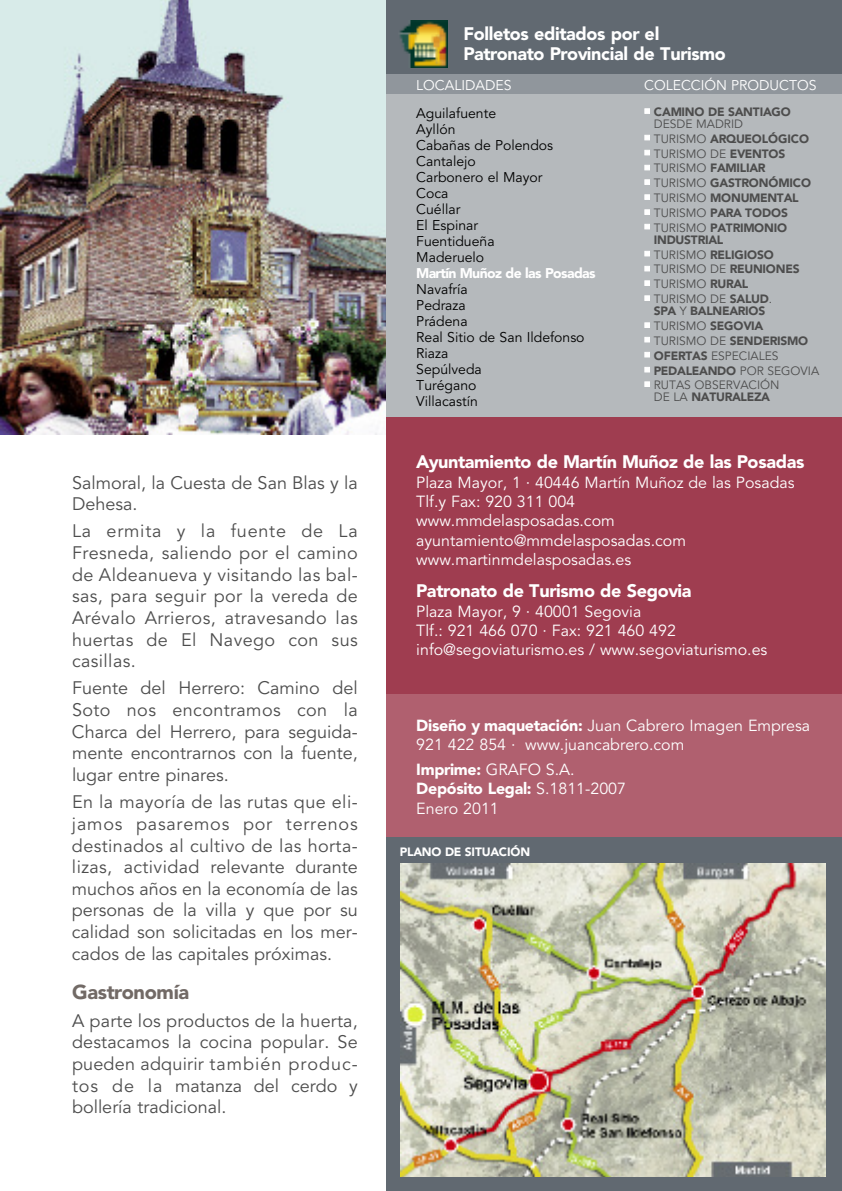
<style>
.page{position:relative;width:842px;height:1191px;background:#fff}
.page>*{position:absolute;margin:0;border:0;box-sizing:border-box;transform-origin:0 0}
.t1{font:900 20px "Avenir";letter-spacing:-.015em;color:#726a66}
.t2{font:18px/21.6px "Avenir";color:#4d4d4d;text-align:justify}
.t3{font:900 18px/20px "Avenir";letter-spacing:-.02em;color:#fff}
.t4{font:16px/19.2px "Avenir";color:#fff}
.t5{font:14px/16px "Avenir";color:#000}
.t6{font:14px "Avenir";color:#fff}
.t7{font:900 14px "Avenir";letter-spacing:-.04em;color:#fff}
.t8{font:900 12px/12px "Avenir";letter-spacing:-.02em;color:#4d4d4d}
.t9{font:12px/12px "Avenir";color:#4d4d4d;text-align:center}
.t10{font:900 12px "Avenir";letter-spacing:-.015em;color:#fff}
.s1{font-weight:400}
.s2{font-weight:900}
</style>
<div class="page">
<img style="left:0;top:0;width:386px;height:434px">
<div style="left:386px;top:0;width:456px;height:74px;background:#616971"></div>
<div style="left:386px;top:94px;width:456px;height:323px;background:#b5b9bc"></div>
<div style="left:386px;top:417px;width:456px;height:277px;background:#9f3d50"></div>
<div style="left:386px;top:74px;width:228px;height:20px;background:#90969c"></div>
<div style="left:614px;top:74px;width:228px;height:20px;background:#90969c"></div>
<img style="left:399px;top:20px;width:48px;height:47px">
<div style="left:386px;top:694px;width:456px;height:146px;background:#b0606f"></div>
<div style="left:386px;top:837px;width:456px;height:354px;background:#616971"></div>
<img style="left:401px;top:864px;width:424px;height:312px">
<p class="t2" style="left:72px;top:472px;width:287px">Salmoral, la Cuesta de San Blas y la<br>Dehesa.</p>
<p class="t2" style="left:72px;top:521px;width:287px">La ermita y la fuente de La Fresneda, saliendo por el camino de Aldeanueva y visitando las bal&shy;sas, para seguir por la vereda de Arévalo Arrieros, atravesando las huertas de El Navego con sus casillas.</p>
<p class="t2" style="left:72px;top:678px;width:287px">Fuente del Herrero: Camino del Soto nos encontramos con la Charca del Herrero, para seguida&shy;mente encontrarnos con la fuente, lugar entre pinares.</p>
<p class="t2" style="left:72px;top:791px;width:287px">En la mayoría de las rutas que eli&shy;jamos pasaremos por terrenos destinados al cultivo de las horta&shy;lizas, actividad relevante durante muchos años en la economía de las personas de la villa y que por su calidad son solicitadas en los mer&shy;cados de las capitales próximas.</p>
<p class="t1" style="left:72px;top:979px;width:119px">Gastronomía</p>
<p class="t2" style="left:72px;top:1010px;width:287px">A parte los productos de la huerta, destacamos la cocina popular. Se pueden adquirir también produc&shy;tos de la matanza del cerdo y bollería tradicional.</p>
<p class="t3" style="left:463px;top:24px;width:264px">Folletos editados por el<br>Patronato Provincial de Turismo</p>
<p class="t6" style="left:416px;top:77px;width:97px">LOCALIDADES</p>
<p class="t6" style="left:644px;top:77px;width:174px">COLECCIÓN PRODUCTOS</p>
<p class="t5" style="left:416px;top:105px;width:138px">Aguilafuente<br>Ayllón<br>Cabañas de Polendos<br>Cantalejo<br>Carbonero el Mayor<br>Coca<br>Cuéllar<br>El Espinar<br>Fuentidueña<br>Maderuelo</p>
<p class="t7" style="left:416px;top:264px;width:181px">Martín Muñoz de las Posadas</p>
<p class="t5" style="left:416px;top:281px;width:170px">Navafría<br>Pedraza<br>Prádena<br>Real Sitio de San Ildefonso<br>Riaza<br>Sepúlveda<br>Turégano<br>Villacastín</p>
<p class="t8" style="left:654px;top:106px;width:139px;text-indent:-10px"><sup>■</sup> CAMINO DE SANTIAGO<br><span class="s1">DESDE MADRID</span></p>
<p class="t8" style="left:644px;top:132px;width:166px"><sup>■</sup> <span class="s1">TURISMO</span> ARQUEOLÓGICO</p>
<p class="t9" style="left:644px;top:148px;width:143px"><sup>■</sup> TURISMO DE <span class="s2">EVENTOS</span></p>
<p class="t8" style="left:644px;top:162px;width:123px"><sup>■</sup> <span class="s1">TURISMO</span> FAMILIAR</p>
<p class="t8" style="left:644px;top:177px;width:168px"><sup>■</sup> <span class="s1">TURISMO</span> GASTRONÓMICO</p>
<p class="t8" style="left:644px;top:192px;width:156px"><sup>■</sup> <span class="s1">TURISMO</span> MONUMENTAL</p>
<p class="t8" style="left:644px;top:207px;width:145px"><sup>■</sup> <span class="s1">TURISMO</span> PARA TODOS</p>
<p class="t8" style="left:654px;top:221px;width:135px;text-indent:-10px"><sup>■</sup> <span class="s1">TURISMO</span> PATRIMONIO<br>INDUSTRIAL</p>
<p class="t8" style="left:644px;top:248px;width:131px"><sup>■</sup> <span class="s1">TURISMO</span> RELIGIOSO</p>
<p class="t9" style="left:644px;top:264px;width:157px"><sup>■</sup> TURISMO DE <span class="s2">REUNIONES</span></p>
<p class="t9" style="left:644px;top:278px;width:106px"><sup>■</sup> TURISMO <span class="s2">RURAL</span></p>
<p class="t8" style="left:644px;top:293px;width:129px;text-align:center"><sup>■</sup> <span class="s1">TURISMO DE</span> SALUD<span class="s1">.<br></span>SPA <span class="s1">Y</span> BALNEARIOS</p>
<p class="t9" style="left:644px;top:320px;width:121px"><sup>■</sup> TURISMO <span class="s2">SEGOVIA</span></p>
<p class="t8" style="left:644px;top:334px;width:165px"><sup>■</sup> <span class="s1">TURISMO DE</span> SENDERISMO</p>
<p class="t9" style="left:644px;top:350px;width:136px"><sup>■</sup> <span class="s2">OFERTAS</span> ESPECIALES</p>
<p class="t8" style="left:644px;top:364px;width:177px"><sup>■</sup> PEDALEANDO <span class="s1">POR SEGOVIA</span></p>
<p class="t9" style="left:644px;top:379px;width:137px"><sup>■</sup> RUTAS OBSERVACIÓN<br>DE LA <span class="s2">NATURALEZA</span></p>
<p class="t3" style="left:416px;top:451px;width:390px">Ayuntamiento de Martín Muñoz de las Posadas</p>
<p class="t4" style="left:416px;top:473px;width:380px">Plaza Mayor, 1 · 40446 Martín Muñoz de las Posadas<br>Tlf.y Fax: 920 311 004<br>www.mmdelasposadas.com ayuntamiento@mmdelasposadas.com www.martinmdelasposadas.es</p>
<p class="t3" style="left:416px;top:580px;width:277px">Patronato de Turismo de Segovia</p>
<p class="t4" style="left:416px;top:602px;width:353px">Plaza Mayor, 9 · 40001 Segovia<br>Tlf.: 921 466 070 · Fax: 921 460 492 info@segoviaturismo.es / www.segoviaturismo.es</p>
<p class="t4" style="left:416px;top:716px;width:395px"><span class="s2">Diseño y maquetación:</span> Juan Cabrero Imagen Empresa<br>921 422 854 · www.juancabrero.com</p>
<p class="t4" style="left:416px;top:760px;width:211px"><span class="s2">Imprime:</span> GRAFO S.A.<br><span class="s2">Depósito Legal:</span> S.1811-2007<br>Enero 2011</p>
<p class="t10" style="left:400px;top:845px;width:132px">PLANO DE SITUACIÓN</p>
</div>
